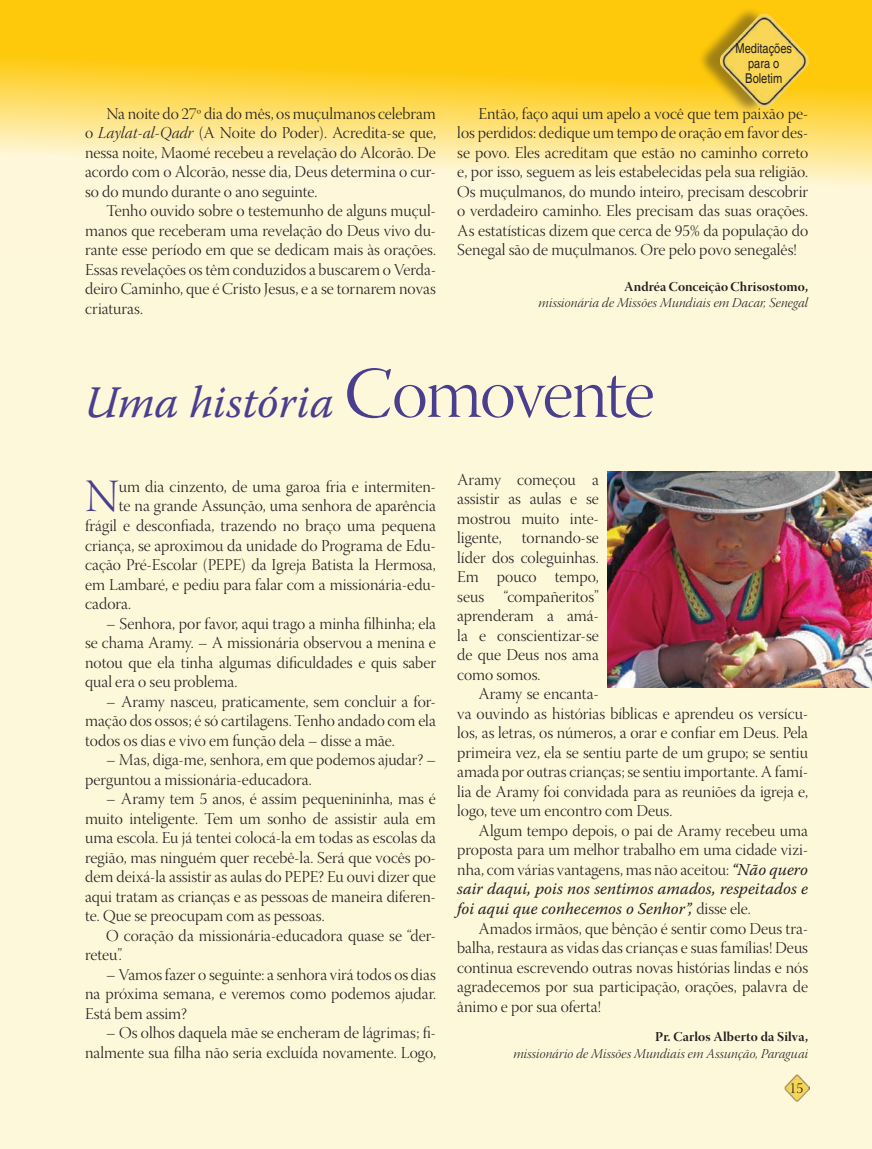
<style>
.page{position:relative;width:872px;height:1149px;background:#fff}
.page>*{position:absolute;margin:0;border:0;box-sizing:border-box;transform-origin:0 0}
.t1{font:46.05px "Warnock Pro Light Disp";color:#4a3e8e}
.t2{font:italic 45px "Warnock Pro";color:#4a3e8e}
.t3{font:16.5px/19.5px "Warnock Pro Light Disp";color:#231f20;text-align:justify}
.t4{font:italic 16.5px/19.5px "Warnock Pro";color:#231f20}
.t5{font:15px "Warnock Pro Light Disp";color:#231f20}
.t6{font:13.5px "Warnock Pro Light It Disp";letter-spacing:.01em;color:#231f20}
.t7{font:13.5px "Warnock Pro Bold Disp";letter-spacing:.01em;color:#231f20}
.t8{font:condensed 13.5px/15px "Helvetica";color:#231f20;text-align:center}
.s1{font-family:"Warnock Pro Light It Disp"}
.s2{font-family:"Warnock Pro Disp";font-style:normal;font-size:72px}
.s3{font-family:"Warnock Pro Light Disp";font-style:normal;font-size:72px}
.s4{font-family:"Warnock Pro";font-style:italic}
.s5{font-family:"Warnock Pro Light Disp";font-style:normal}
</style>
<div class="page">
<div style="left:0;top:264px;width:872px;height:884px;background:#fef8db"></div>
<svg style="left:0;top:0;width:872px;height:264px;background:#fee27f"></svg>
<div style="left:697px;top:6px;width:103px;height:108px;background:#231f20;opacity:.43"></div>
<img style="left:720px;top:14px;width:88px;height:93px">
<img style="left:607px;top:471px;width:265px;height:216px">
<p class="t3" style="left:85px;top:105px;width:352px;text-indent:21px">Na noite do 27º dia do mês, os muçulmanos celebram o <span class="s1">Laylat-al-Qadr</span> (A Noite do Poder). Acredita-se que, nessa noite, Maomé recebeu a revelação do Alcorão. De acordo com o Alcorão, nesse dia, Deus determina o cur&shy;so do mundo durante o ano seguinte.</p>
<p class="t3" style="left:85px;top:202px;width:352px;text-indent:21px">Tenho ouvido sobre o testemunho de alguns muçul&shy;manos que receberam uma revelação do Deus vivo du&shy;rante esse período em que se dedicam mais às orações.<br>Essas revelações os têm conduzidos a buscarem o Verda&shy;deiro Caminho, que é Cristo Jesus, e a se tornarem novas criaturas.</p>
<p class="t8" style="left:735px;top:41px;width:58px">Meditações para o<br>Boletim</p>
<p class="t3" style="left:457px;top:105px;width:352px;text-indent:21px">Então, faço aqui um apelo a você que tem paixão pe&shy;los perdidos: dedique um tempo de oração em favor des&shy;se povo. Eles acreditam que estão no caminho correto e, por isso, seguem as leis estabelecidas pela sua religião.<br>Os muçulmanos, do mundo inteiro, precisam descobrir o verdadeiro caminho. Eles precisam das suas orações.<br>As estatísticas dizem que cerca de 95% da população do Senegal são de muçulmanos. Ore pelo povo senegalês!</p>
<p class="t7" style="left:624px;top:278px;width:185px">Andréa Conceição Chrisostomo,</p>
<p class="t6" style="left:538px;top:295px;width:271px">missionária de Missões Mundiais em Dacar, Senegal</p>
<h2 class="t2" style="left:85px;top:375px;width:571px">Uma história <span class="s2">C</span><span class="s3">omovente</span></h2>
<h1 class="t1" style="left:85px;top:471px;width:35px">N</h1>
<p class="t3" style="left:119px;top:478px;width:319px">um dia cinzento, de uma garoa fria e intermiten-</p>
<p class="t3" style="left:119px;top:498px;width:319px">te na grande Assunção, uma senhora de aparência</p>
<p class="t3" style="left:85px;top:517px;width:352px">frágil e desconfiada, trazendo no braço uma pequena</p>
<p class="t3" style="left:85px;top:537px;width:352px">criança, se aproximou da unidade do Programa de Edu-</p>
<p class="t3" style="left:85px;top:556px;width:352px">cação Pré-Escolar (PEPE) da Igreja Batista la Hermosa,</p>
<p class="t3" style="left:85px;top:576px;width:352px">em Lambaré, e pediu para falar com a missionária-edu-</p>
<p class="t3" style="left:85px;top:595px;width:48px">cadora.</p>
<p class="t3" style="left:85px;top:615px;width:352px;text-indent:21px">– Senhora, por favor, aqui trago a minha filhinha; ela se chama Aramy. – A missionária observou a menina e notou que ela tinha algumas dificuldades e quis saber qual era o seu problema.</p>
<p class="t3" style="left:85px;top:693px;width:352px;text-indent:21px">– Aramy nasceu, praticamente, sem concluir a for&shy;mação dos ossos; é só cartilagens. Tenho andado com ela todos os dias e vivo em função dela – disse a mãe.</p>
<p class="t3" style="left:85px;top:751px;width:352px;text-indent:21px">– Mas, diga-me, senhora, em que podemos ajudar? – perguntou a missionária-educadora.</p>
<p class="t3" style="left:85px;top:790px;width:352px;text-indent:21px">– Aramy tem 5 anos, é assim pequenininha, mas é muito inteligente. Tem um sonho de assistir aula em uma escola. Eu já tentei colocá-la em todas as escolas da região, mas ninguém quer recebê-la. Será que vocês po&shy;dem deixá-la assistir as aulas do PEPE? Eu ouvi dizer que aqui tratam as crianças e as pessoas de maneira diferen&shy;te. Que se preocupam com as pessoas.</p>
<p class="t3" style="left:85px;top:927px;width:352px;text-indent:21px">O coração da missionária-educadora quase se “der&shy;reteu”.</p>
<p class="t3" style="left:85px;top:966px;width:352px;text-indent:21px">– Vamos fazer o seguinte: a senhora virá todos os dias na próxima semana, e veremos como podemos ajudar.<br>Está bem assim?</p>
<p class="t3" style="left:85px;top:1024px;width:352px;text-align:right">– Os olhos daquela mãe se encheram de lágrimas; fi&shy;nalmente sua filha não seria excluída novamente. Logo,</p>
<p class="t3" style="left:457px;top:471px;width:143px">Aramy começou a assistir as aulas e se mostrou muito inte&shy;ligente, tornando-se líder dos coleguinhas.<br>Em pouco tempo, seus “compañeritos” aprenderam a amá&shy;la e conscientizar-se de que Deus nos ama como somos.</p>
<p class="t3" style="left:457px;top:685px;width:352px;text-align:left;text-indent:21px">Aramy se encanta-<br>va ouvindo as histórias bíblicas e aprendeu os versícu&shy;los, as letras, os números, a orar e confiar em Deus. Pela primeira vez, ela se sentiu parte de um grupo; se sentiu amada por outras crianças; se sentiu importante. A famí&shy;lia de Aramy foi convidada para as reuniões da igreja e, logo, teve um encontro com Deus.</p>
<p class="t3" style="left:457px;top:822px;width:352px;text-indent:21px">Algum tempo depois, o pai de Aramy recebeu uma proposta para um melhor trabalho em uma cidade vizi&shy;nha, com várias vantagens, mas não aceitou: <span class="s4">“Não quero</span></p>
<p class="t4" style="left:457px;top:878px;width:352px">sair daqui, pois nos sentimos amados, respeitados e foi aqui que conhecemos o Senhor”, <span class="s5">disse ele.</span></p>
<p class="t3" style="left:457px;top:919px;width:352px;text-indent:21px">Amados irmãos, que bênção é sentir como Deus tra&shy;balha, restaura as vidas das crianças e suas famílias! Deus continua escrevendo outras novas histórias lindas e nós agradecemos por sua participação, orações, palavra de ânimo e por sua oferta!</p>
<p class="t7" style="left:655px;top:1028px;width:154px">Pr. Carlos Alberto da Silva,</p>
<p class="t6" style="left:513px;top:1045px;width:296px">missionário de Missões Mundiais em Assunção, Paraguai</p>
<p class="t5" style="left:789px;top:1079px;width:15px">15</p>
<p class="t5" style="left:792px;top:1079px;width:15px">15</p>
</div>
